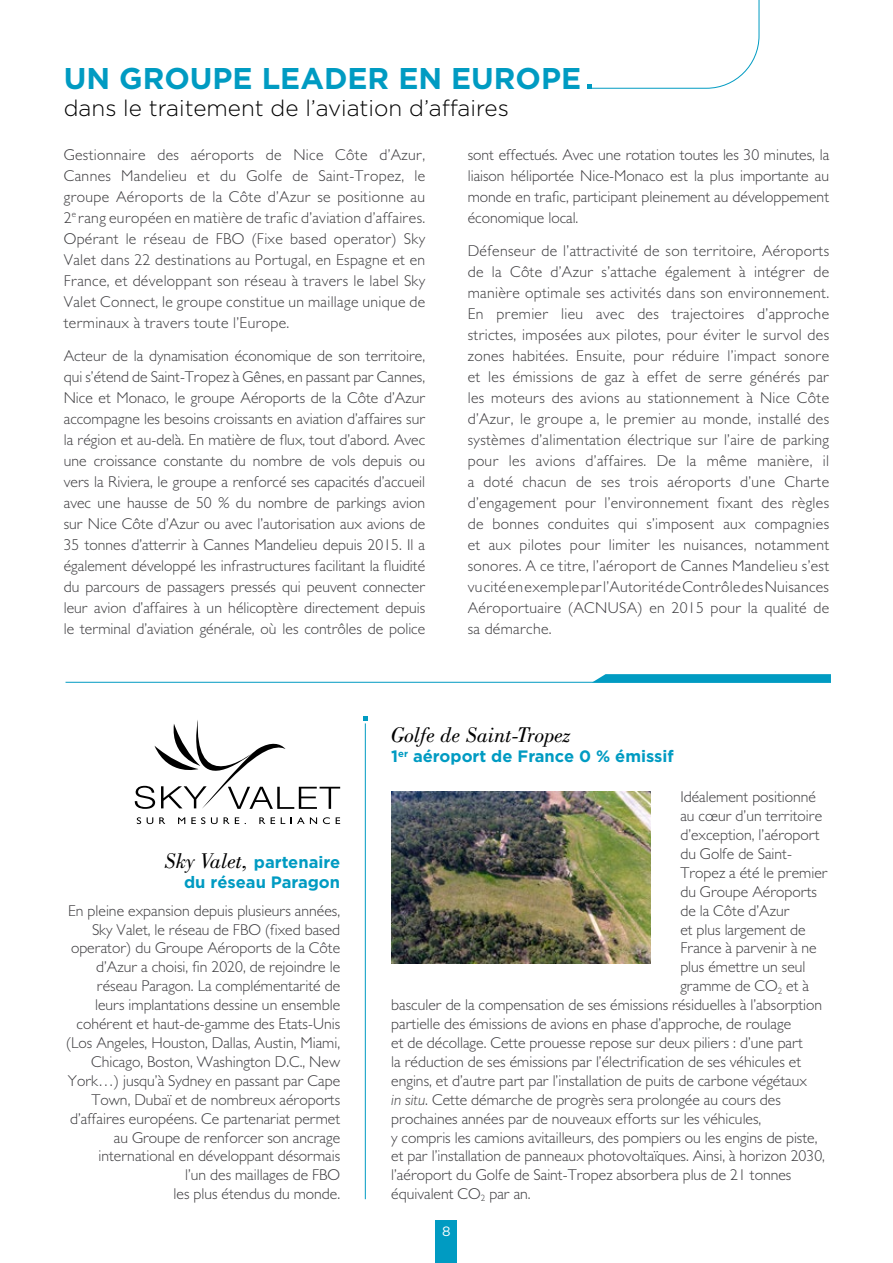
<style>
.page{position:relative;width:893px;height:1263px;background:#fff}
.page>*{position:absolute;margin:0;border:0;box-sizing:border-box;transform-origin:0 0}
.t1{font:700 30px "Gotham HTF";color:#009bc2}
.t2{font:300 22.5px "Gotham HTF";color:#000}
.t3{font:italic 22.5px "Bodoni BT";color:#000}
.t4{font:700 16.5px/19.8px "Gotham HTF";color:#009bc2;text-align:right}
.t5{font:300 15.75px/21px "Gill Sans MT Pro";color:#3e3d40;text-align:justify}
.t6{font:13.5px "Gotham HTF";color:#fff}
.s1{font-family:"Bodoni BT";font-weight:400;font-style:italic;font-size:22.5px;color:#000}
.s2{font-style:italic}
</style>
<div class="page">
<div style="left:436px;top:1221px;width:21px;height:42px;background:#009bc2"></div>
<svg style="left:137px;top:817px;width:4px;height:7px"></svg>
<svg style="left:147px;top:817px;width:6px;height:7px"></svg>
<svg style="left:159px;top:817px;width:6px;height:7px"></svg>
<svg style="left:178px;top:817px;width:7px;height:7px"></svg>
<svg style="left:191px;top:817px;width:14px;height:7px"></svg>
<svg style="left:211px;top:817px;width:7px;height:7px"></svg>
<svg style="left:224px;top:817px;width:15px;height:7px"></svg>
<svg style="left:259px;top:817px;width:6px;height:7px"></svg>
<svg style="left:271px;top:817px;width:4px;height:7px"></svg>
<svg style="left:291px;top:817px;width:26px;height:7px"></svg>
<svg style="left:323px;top:817px;width:7px;height:7px"></svg>
<svg style="left:336px;top:817px;width:4px;height:7px"></svg>
<svg style="left:134px;top:720px;width:206px;height:89px"></svg>
<svg style="left:587px;top:0;width:173px;height:89px"></svg>
<hr style="left:365px;top:723px;width:1px;height:476px;background:#009bc2">
<svg style="left:364px;top:716px;width:4px;height:5px"></svg>
<img style="left:391px;top:791px;width:260px;height:173px">
<svg style="left:592px;top:674px;width:239px;height:8px;background:#0c9fc4"></svg>
<hr style="left:66px;top:682px;width:765px;height:1px;background:#009bc2">
<h1 class="t1" style="left:64px;top:61px;width:519px">UN GROUPE LEADER EN EUROPE</h1>
<h2 class="t2" style="left:64px;top:95px;width:447px">dans le traitement de l’aviation d’affaires</h2>
<p class="t5" style="left:468px;top:144px;width:363px">sont effectués. Avec une rotation toutes les 30 minutes, la liaison héliportée Nice-Monaco est la plus importante au monde en trafic, participant pleinement au développement économique local.</p>
<p class="t5" style="left:468px;top:240px;width:363px">Défenseur de l’attractivité de son territoire, Aéroports de la Côte d’Azur s’attache également à intégrer de manière optimale ses activités dans son environnement.<br>En premier lieu avec des trajectoires d’approche strictes, imposées aux pilotes, pour éviter le survol des zones habitées. Ensuite, pour réduire l’impact sonore et les émissions de gaz à effet de serre générés par les moteurs des avions au stationnement à Nice Côte d’Azur, le groupe a, le premier au monde, installé des systèmes d’alimentation électrique sur l’aire de parking pour les avions d’affaires. De la même manière, il a doté chacun de ses trois aéroports d’une Charte d’engagement pour l’environnement fixant des règles de bonnes conduites qui s’imposent aux compagnies et aux pilotes pour limiter les nuisances, notamment sonores. A ce titre, l’aéroport de Cannes Mandelieu s’est vu cité en exemple par l’Autorité de Contrôle des Nuisances Aéroportuaire (ACNUSA) en 2015 pour la qualité de sa démarche.</p>
<p class="t5" style="left:64px;top:144px;width:363px">Gestionnaire des aéroports de Nice Côte d’Azur, Cannes Mandelieu et du Golfe de Saint-Tropez, le groupe Aéroports de la Côte d’Azur se positionne au 2<sup>e</sup> rang européen en matière de trafic d’aviation d’affaires.<br>Opérant le réseau de FBO (Fixe based operator) Sky Valet dans 22 destinations au Portugal, en Espagne et en France, et développant son réseau à travers le label Sky Valet Connect, le groupe constitue un maillage unique de terminaux à travers toute l’Europe.</p>
<p class="t5" style="left:64px;top:345px;width:363px">Acteur de la dynamisation économique de son territoire, qui s’étend de Saint-Tropez à Gênes, en passant par Cannes, Nice et Monaco, le groupe Aéroports de la Côte d’Azur accompagne les besoins croissants en aviation d’affaires sur la région et au-delà. En matière de flux, tout d’abord. Avec une croissance constante du nombre de vols depuis ou vers la Riviera, le groupe a renforcé ses capacités d’accueil avec une hausse de 50 % du nombre de parkings avion sur Nice Côte d’Azur ou avec l’autorisation aux avions de 35 tonnes d’atterrir à Cannes Mandelieu depuis 2015. Il a également développé les infrastructures facilitant la fluidité du parcours de passagers pressés qui peuvent connecter leur avion d’affaires à un hélicoptère directement depuis le terminal d’aviation générale, où les contrôles de police</p>
<p class="t4" style="left:165px;top:852px;width:176px"><span class="s1">Sky Valet,</span> partenaire du réseau Paragon</p>
<p class="t5" style="left:66px;top:901px;width:276px;line-height:18.9px;text-align:right">En pleine expansion depuis plusieurs années, Sky Valet, le réseau de FBO (fixed based operator) du Groupe Aéroports de la Côte d’Azur a choisi, fin 2020, de rejoindre le réseau Paragon. La complémentarité de leurs implantations dessine un ensemble cohérent et haut-de-gamme des Etats-Unis (Los Angeles, Houston, Dallas, Austin, Miami, Chicago, Boston, Washington D.C., New York…) jusqu’à Sydney en passant par Cape Town, Dubaï et de nombreux aéroports d’affaires européens. Ce partenariat permet au Groupe de renforcer son ancrage international en développant désormais<br>l’un des maillages de FBO<br>les plus étendus du monde.</p>
<h2 class="t3" style="left:391px;top:721px;width:181px">Golfe de Saint-Tropez</h2>
<p class="t4" style="left:391px;top:746px;width:284px">1<sup>er</sup> aéroport de France 0 % émissif</p>
<p class="t5" style="left:680px;top:786px;width:137px">Idéalement positionné</p>
<p class="t5" style="left:680px;top:805px;width:143px">au cœur d’un territoire</p>
<p class="t5" style="left:680px;top:824px;width:141px">d’exception, l’aéroport</p>
<p class="t5" style="left:680px;top:843px;width:113px">du Golfe de Saint-</p>
<p class="t5" style="left:680px;top:862px;width:149px">Tropez a été le premier</p>
<p class="t5" style="left:680px;top:881px;width:138px">du Groupe Aéroports</p>
<p class="t5" style="left:680px;top:900px;width:111px">de la Côte d’Azur</p>
<p class="t5" style="left:680px;top:918px;width:127px">et plus largement de</p>
<p class="t5" style="left:680px;top:937px;width:138px">France à parvenir à ne</p>
<p class="t5" style="left:680px;top:956px;width:127px">plus émettre un seul</p>
<p class="t5" style="left:680px;top:975px;width:130px">gramme de CO<sub>2</sub> et à</p>
<p class="t5" style="left:391px;top:994px;width:433px">basculer de la compensation de ses émissions résiduelles à l’absorption</p>
<p class="t5" style="left:391px;top:1013px;width:401px">partielle des émissions de avions en phase d’approche, de roulage</p>
<p class="t5" style="left:391px;top:1032px;width:413px">et de décollage. Cette prouesse repose sur deux piliers : d’une part</p>
<p class="t5" style="left:391px;top:1051px;width:411px">la réduction de ses émissions par l’électrification de ses véhicules et</p>
<p class="t5" style="left:391px;top:1070px;width:417px">engins, et d’autre part par l’installation de puits de carbone végétaux</p>
<p class="t5" style="left:391px;top:1089px;width:391px"><span class="s2">in situ</span>. Cette démarche de progrès sera prolongée au cours des</p>
<p class="t5" style="left:391px;top:1107px;width:372px">prochaines années par de nouveaux efforts sur les véhicules,</p>
<p class="t5" style="left:391px;top:1126px;width:428px">y compris les camions avitailleurs, des pompiers ou les engins de piste,</p>
<p class="t5" style="left:391px;top:1145px;width:435px">et par l’installation de panneaux photovoltaïques. Ainsi, à horizon 2030,</p>
<p class="t5" style="left:391px;top:1164px;width:402px">l’aéroport du Golfe de Saint-Tropez absorbera plus de 21 tonnes</p>
<p class="t5" style="left:391px;top:1183px;width:141px">équivalent CO<sub>2</sub> par an.</p>
<p class="t6" style="left:442px;top:1224px;width:10px">8</p>
</div>
